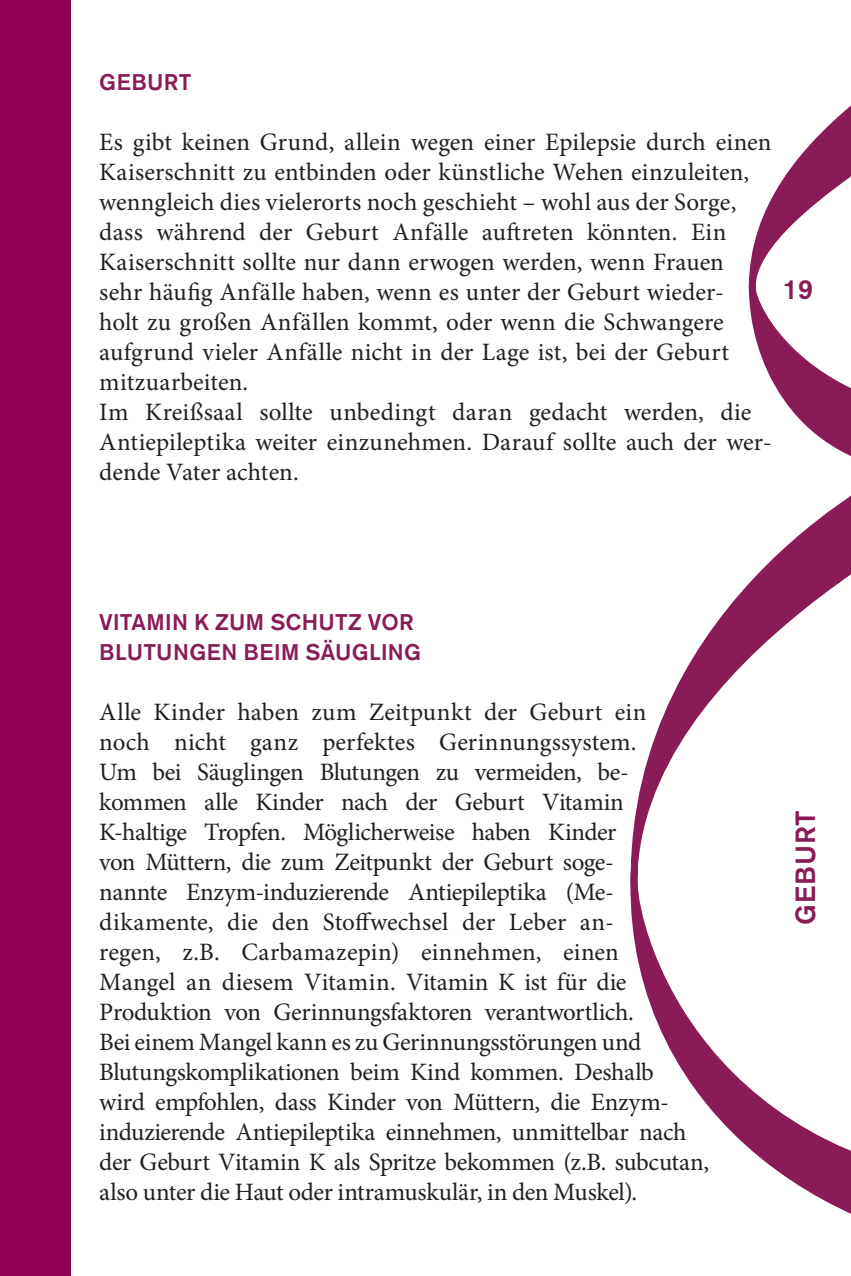
<style>
.page{position:relative;width:851px;height:1276px;background:#fff}
.page>*{position:absolute;margin:0;border:0;box-sizing:border-box;transform-origin:0 0}
.t1{font:500 27.5px "Akzidenz Grotesk BE";letter-spacing:.03em;color:#891b56}
.Textkörper{font:25px/30px "Minion Pro";color:#231f20}
.Überschrift_1__akz_m{font:500 22.5px/30px "Akzidenz Grotesk BE";letter-spacing:.015em;color:#891b56}
</style>
<div class="page">
<svg style="left:630px;top:106px;width:220px;height:1108px"></svg>
<div style="left:0;top:0;width:71px;height:1276px;background:#8d0052"></div>
<p class="Überschrift_1__akz_m" style="left:99px;top:67px;width:94px">GEBURT</p>
<p class="Textkörper" style="left:99px;top:127px;width:673px">Es gibt keinen Grund, allein wegen einer Epilepsie durch einen Kaiserschnitt zu entbinden oder künstliche Wehen einzuleiten, wenngleich dies vielerorts noch geschieht – wohl aus der Sorge, dass während der Geburt Anfälle auftreten könnten. Ein Kaiserschnitt sollte nur dann erwogen werden, wenn Frauen sehr häufig Anfälle haben, wenn es unter der Geburt wieder-<br>holt zu großen Anfällen kommt, oder wenn die Schwangere aufgrund vieler Anfälle nicht in der Lage ist, bei der Geburt mitzuarbeiten.</p>
<p class="Textkörper" style="left:99px;top:397px;width:673px">Im Kreißsaal sollte unbedingt daran gedacht werden, die<br>Antiepileptika weiter einzunehmen. Darauf sollte auch der wer&shy;dende Vater achten.</p>
<p class="t1" style="left:782px;top:272px;width:32px">19</p>
<p class="Überschrift_1__akz_m" style="left:99px;top:607px;width:323px">VITAMIN K ZUM SCHUTZ VOR<br>BLUTUNGEN BEIM SÄUGLING</p>
<p class="Textkörper" style="left:99px;top:697px;width:611px">Alle Kinder haben zum Zeitpunkt der Geburt ein<br>noch nicht ganz perfektes Gerinnungssystem.<br>Um bei Säuglingen Blutungen zu vermeiden, be&shy;kommen alle Kinder nach der Geburt Vitamin K-haltige Tropfen. Möglicherweise haben Kinder<br>von Müttern, die zum Zeitpunkt der Geburt soge-<br>nannte Enzym-induzierende Antiepileptika (Me&shy;dikamente, die den Stoffwechsel der Leber an-<br>regen, z.B. Carbamazepin) einnehmen, einen<br>Mangel an diesem Vitamin. Vitamin K ist für die Produktion von Gerinnungsfaktoren verantwortlich.<br>Bei einem Mangel kann es zu Gerinnungsstörungen und Blutungskomplikationen beim Kind kommen. Deshalb<br>wird empfohlen, dass Kinder von Müttern, die Enzym&shy;induzierende Antiepileptika einnehmen, unmittelbar nach der Geburt Vitamin K als Spritze bekommen (z.B. subcutan, also unter die Haut oder intramuskulär, in den Muskel).</p>
<p class="t1" style="left:788px;top:925px;width:116px;rotate:-90deg">GEBURT</p>
</div>
